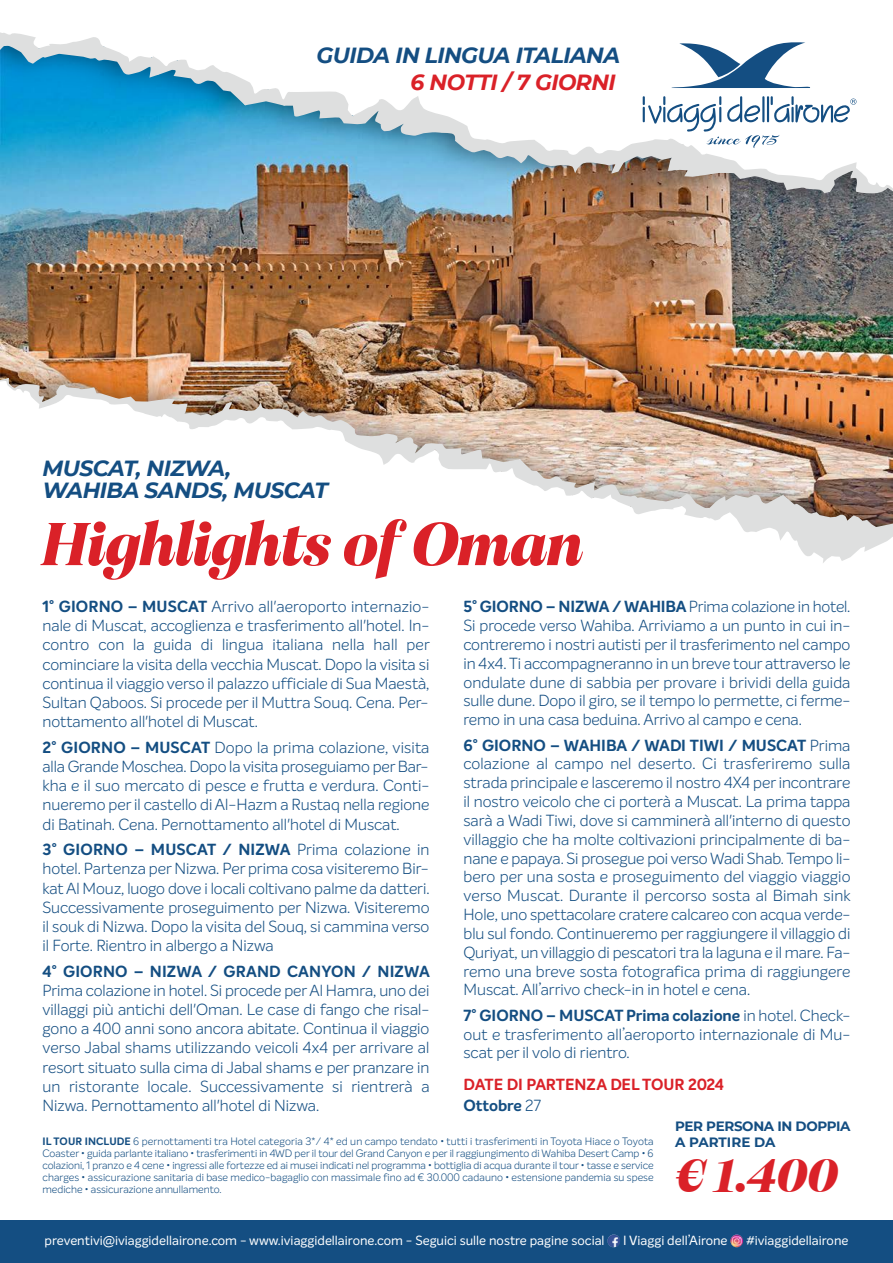
<style>
.page{position:relative;width:893px;height:1263px;background:#fff}
.page>*{position:absolute;margin:0;border:0;box-sizing:border-box;transform-origin:0 0}
.t1{font:61.95px "Cotford Display Bold Italic";letter-spacing:-.005em;color:#da2128}
.t2{font:48px "Cotford Display Bold Italic";color:#da2128}
.t3{font:italic 700 21.9px/21.8px "Montserrat";letter-spacing:-.025em;color:#144e82}
.t4{font:italic 700 21.9px "Montserrat";letter-spacing:-.025em;color:#da2128}
.t5{font:300 15.75px/19.2px "Intelo";color:#144e82;text-align:justify}
.t6{font:700 15.75px/21px "Intelo";letter-spacing:-.005em;color:#da2128}
.t7{font:700 15.75px "Intelo";letter-spacing:.01em;color:#144e82}
.t8{font:700 13.5px/16.2px "Montserrat";letter-spacing:-.025em;color:#144e82}
.t9{font:13.05px "Intelo";color:#fff}
.t10{font:300 10.5px/12px "Intelo";color:#144e82;text-align:justify}
.s1{font-weight:700}
.s2{color:#144e82}
.s3{font-weight:300;color:#144e82}
</style>
<div class="page">
<img style="left:0;top:201px;width:893px;height:49px">
<svg style="left:0;top:32px;width:893px;height:169px"></svg>
<svg style="left:670px;top:42px;width:142px;height:46px"></svg>
<svg style="left:643px;top:96px;width:213px;height:52px"></svg>
<img style="left:0;top:250px;width:893px;height:128px">
<img style="left:0;top:378px;width:893px;height:185px">
<div style="left:0;top:1220px;width:893px;height:43px;background:#144e82"></div>
<svg style="left:607px;top:1234px;width:13px;height:13px"></svg>
<svg style="left:730px;top:1234px;width:13px;height:13px"></svg>
<h3 class="t3" style="left:317px;top:44px;width:305px">GUIDA IN LINGUA ITALIANA</h3>
<h3 class="t4" style="left:410px;top:69px;width:207px">6 NOTTI / 7 GIORNI</h3>
<h3 class="t3" style="left:42px;top:457px;width:287px">MUSCAT, NIZWA,<br>WAHIBA SANDS, MUSCAT</h3>
<h1 class="t1" style="left:42px;top:518px;width:542px">Highlights of Oman</h1>
<p class="t5" style="left:43px;top:598px;width:389px"><span class="s1">1° GIORNO – MUSCAT</span> Arrivo all'aeroporto internazio&shy;nale di Muscat, accoglienza e trasferimento all'hotel. In&shy;contro con la guida di lingua italiana nella hall per cominciare la visita della vecchia Muscat. Dopo la visita si continua il viaggio verso il palazzo ufficiale di Sua Maestà, Sultan Qaboos. Si procede per il Muttra Souq. Cena. Per&shy;nottamento all'hotel di Muscat.</p>
<p class="t5" style="left:43px;top:739px;width:388px"><span class="s1">2° GIORNO – MUSCAT</span> Dopo la prima colazione, visita alla Grande Moschea. Dopo la visita proseguiamo per Bar&shy;kha e il suo mercato di pesce e frutta e verdura. Conti&shy;nueremo per il castello di Al-Hazm a Rustaq nella regione di Batinah. Cena. Pernottamento all'hotel di Muscat.</p>
<p class="t5" style="left:43px;top:841px;width:388px"><span class="s1">3° GIORNO – MUSCAT / NIZWA</span> Prima colazione in hotel. Partenza per Nizwa. Per prima cosa visiteremo Bir&shy;kat Al Mouz, luogo dove i locali coltivano palme da datteri.<br>Successivamente proseguimento per Nizwa. Visiteremo il souk di Nizwa. Dopo la visita del Souq, si cammina verso il Forte. Rientro in albergo a Nizwa</p>
<p class="t7" style="left:43px;top:964px;width:389px">4° GIORNO – NIZWA / GRAND CANYON / NIZWA</p>
<p class="t5" style="left:43px;top:982px;width:388px">Prima colazione in hotel. Si procede per Al Hamra, uno dei villaggi più antichi dell'Oman. Le case di fango che risal&shy;gono a 400 anni sono ancora abitate. Continua il viaggio verso Jabal shams utilizzando veicoli 4x4 per arrivare al resort situato sulla cima di Jabal shams e per pranzare in un ristorante locale. Successivamente si rientrerà a Nizwa. Pernottamento all'hotel di Nizwa.</p>
<p class="t5" style="left:463px;top:598px;width:388px"><span class="s1">5° GIORNO – NIZWA / WAHIBA</span> Prima colazione in hotel.<br>Si procede verso Wahiba. Arriviamo a un punto in cui in&shy;contreremo i nostri autisti per il trasferimento nel campo in 4x4. Ti accompagneranno in un breve tour attraverso le ondulate dune di sabbia per provare i brividi della guida sulle dune. Dopo il giro, se il tempo lo permette, ci ferme&shy;remo in una casa beduina. Arrivo al campo e cena.</p>
<p class="t5" style="left:463px;top:737px;width:389px"><span class="s1">6° GIORNO – WAHIBA / WADI TIWI / MUSCAT</span> Prima colazione al campo nel deserto. Ci trasferiremo sulla strada principale e lasceremo il nostro 4X4 per incontrare il nostro veicolo che ci porterà a Muscat. La prima tappa sarà a Wadi Tiwi, dove si camminerà all'interno di questo villaggio che ha molte coltivazioni principalmente di ba&shy;nane e papaya. Si prosegue poi verso Wadi Shab. Tempo li&shy;bero per una sosta e proseguimento del viaggio viaggio verso Muscat. Durante il percorso sosta al Bimah sink Hole, uno spettacolare cratere calcareo con acqua verde&shy;blu sul fondo. Continueremo per raggiungere il villaggio di Quriyat, un villaggio di pescatori tra la laguna e il mare. Fa&shy;remo una breve sosta fotografica prima di raggiungere Muscat. All’arrivo check-in in hotel e cena.</p>
<p class="t5" style="left:463px;top:1007px;width:388px"><span class="s1">7° GIORNO – MUSCAT Prima colazione</span> in hotel. Check&shy;out e trasferimento all’aeroporto internazionale di Mu&shy;scat per il volo di rientro.</p>
<p class="t6" style="left:463px;top:1075px;width:262px">DATE DI PARTENZA DEL TOUR 2024<br><span class="s2">Ottobre</span> <span class="s3">27</span></p>
<p class="t10" style="left:43px;top:1136px;width:613px"><span class="s1">IL TOUR INCLUDE</span> 6 pernottamenti tra Hotel categoria 3*/ 4* ed un campo tendato • tutti i trasferimenti in Toyota Hiace o Toyota Coaster • guida parlante italiano • trasferimenti in 4WD per il tour del Grand Canyon e per il raggiungimento di Wahiba Desert Camp • 6 colazioni, 1 pranzo e 4 cene • ingressi alle fortezze ed ai musei indicati nel programma • bottiglia di acqua durante il tour • tasse e service charges • assicurazione sanitaria di base medico-bagaglio con massimale fino ad € 30.000 cadauno • estensione pandemia su spese mediche • assicurazione annullamento.</p>
<p class="t8" style="left:675px;top:1118px;width:177px">PER PERSONA IN DOPPIA<br>A PARTIRE DA</p>
<h2 class="t2" style="left:675px;top:1155px;width:164px">€ 1.400</h2>
<p class="t9" style="left:45px;top:1234px;width:562px">preventivi@iviaggidellairone.com - www.iviaggidellairone.com - Seguici sulle nostre pagine social</p>
<p class="t9" style="left:623px;top:1234px;width:106px">I Viaggi dell’Airone</p>
<p class="t9" style="left:746px;top:1234px;width:104px">#iviaggidellairone</p>
</div>
